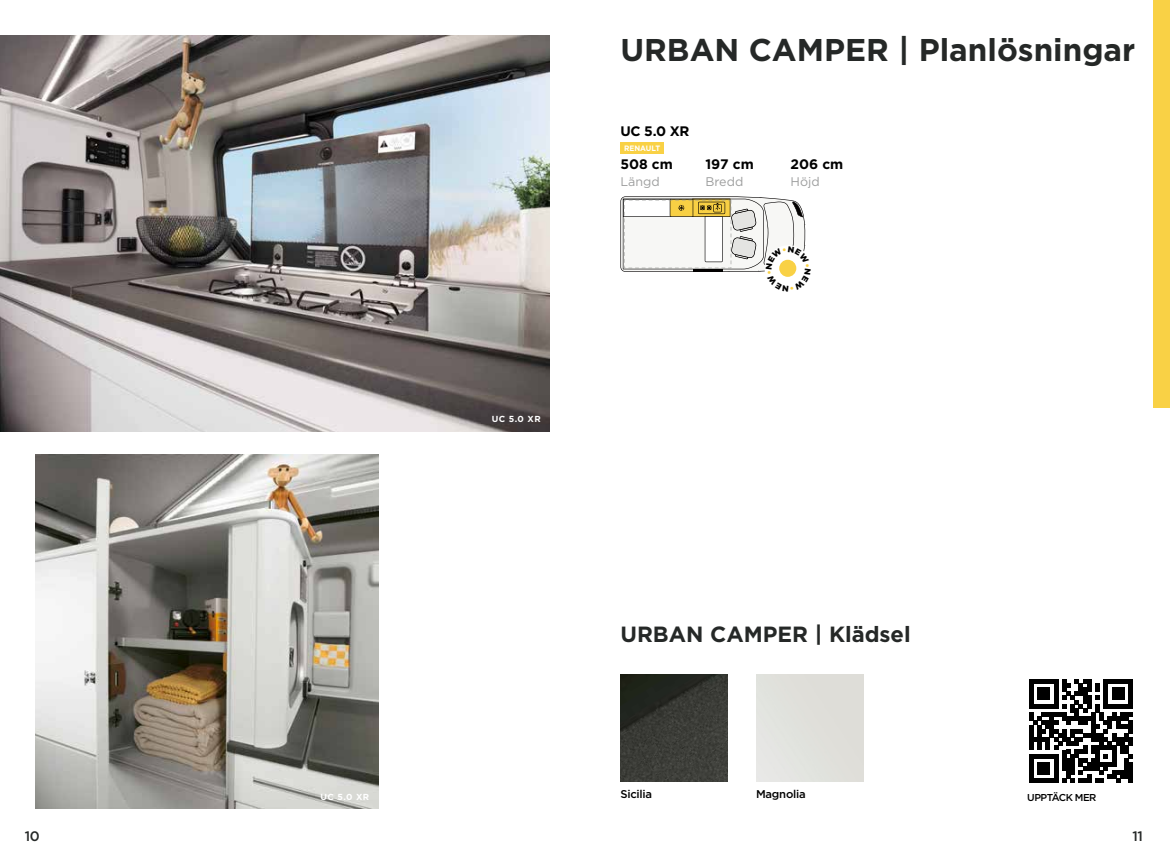
<style>
.page{position:relative;width:1170px;height:862px;background:#fff}
.page>*{position:absolute;margin:0;border:0;box-sizing:border-box;transform-origin:0 0}
.t1{font:700 31.38px "Gotham";color:#252827}
.t2{font:700 22px "Gotham";color:#252827}
.t3{font:700 13.75px "Gotham";color:#000}
.t4{font:500 13.75px "Gotham";color:#252827}
.t5{font:12.5px "Gotham";color:#9d9e9e}
.t6{font:500 11.25px "Gotham";letter-spacing:-.02em;color:#000}
.t7{font:500 10px "Gotham";letter-spacing:-.05em;color:#000}
.t8{font:700 8.75px "Gotham";letter-spacing:.05em;color:#fff}
.t9{font:700 7.75px "Gotham";color:#fff;scale:.95 1}
</style>
<div class="page">
<div style="left:1153px;top:0;width:16px;height:407px;background:#f9d145"></div>
<img style="left:35px;top:454px;width:343px;height:354px">
<div style="left:620px;top:142px;width:44px;height:12px;background:#f9d145"></div>
<img style="left:0;top:35px;width:549px;height:396px">
<img style="left:620px;top:674px;width:107px;height:107px">
<svg style="left:1029px;top:679px;width:103px;height:103px"></svg>
<svg style="left:620px;top:196px;width:186px;height:81px"></svg>
<p class="t1" style="left:620px;top:29px;width:516px">URBAN CAMPER | Planlösningar</p>
<p class="t3" style="left:620px;top:122px;width:70px">UC 5.0 XR</p>
<p class="t3" style="left:620px;top:154px;width:54px">508 cm</p>
<p class="t3" style="left:705px;top:154px;width:50px">197 cm</p>
<p class="t3" style="left:790px;top:154px;width:54px">206 cm</p>
<p class="t5" style="left:620px;top:173px;width:41px">Längd</p>
<p class="t5" style="left:705px;top:173px;width:39px">Bredd</p>
<p class="t5" style="left:790px;top:173px;width:31px">Höjd</p>
<p class="t9" style="left:624px;top:143px;width:39px">RENAULT</p>
<p class="t8" style="left:492px;top:413px;width:50px">UC 5.0 XR</p>
<p class="t2" style="left:620px;top:619px;width:292px">URBAN CAMPER | Klädsel</p>
<p class="t6" style="left:620px;top:786px;width:33px">Sicilia</p>
<p class="t6" style="left:756px;top:786px;width:51px">Magnolia</p>
<p class="t8" style="left:320px;top:790px;width:50px">UC 5.0 XR</p>
<p class="t7" style="left:1027px;top:790px;width:71px">UPPTÄCK MER</p>
<p class="t4" style="left:25px;top:826px;width:17px">10</p>
<p class="t4" style="left:1132px;top:826px;width:12px">11</p>
</div>
